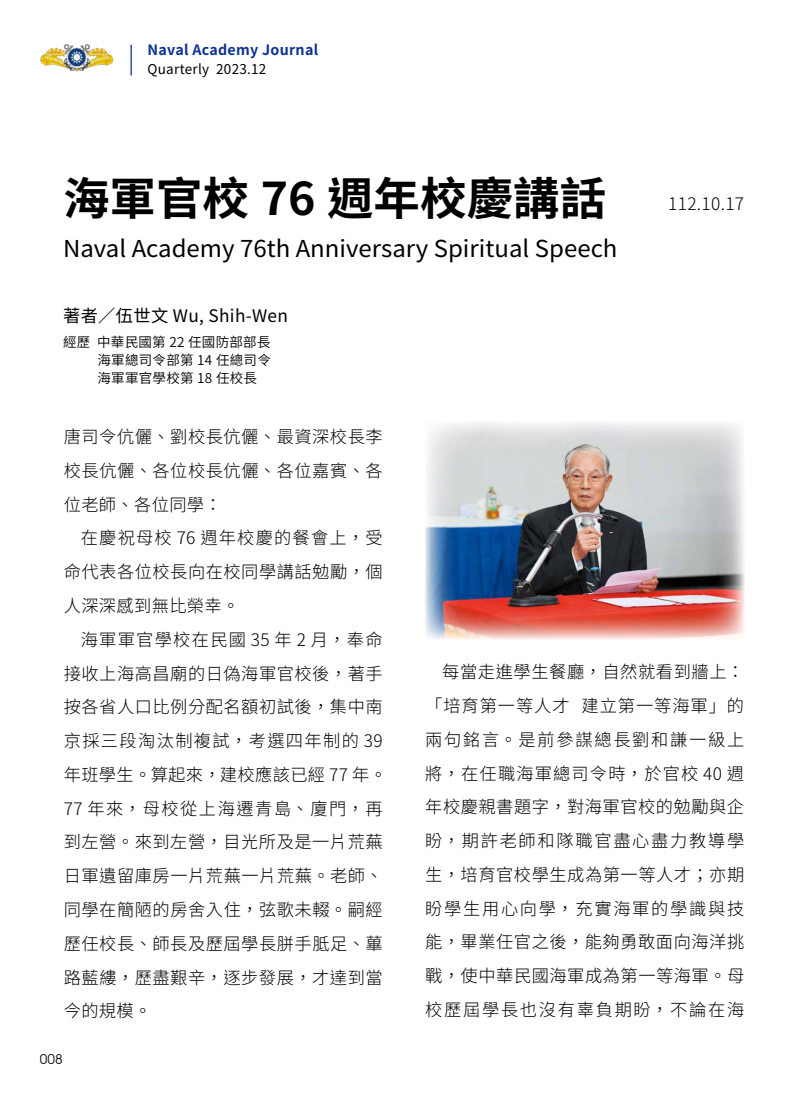
<style>
.page{position:relative;width:808px;height:1106px;background:#fff}
.page>*{position:absolute;margin:0;border:0;box-sizing:border-box;transform-origin:0 0}
.t1{font:700 45.15px "Noto Sans CJ Ktc";color:#000}
.t2{font:23.25px "Noto Sans CJ Ktc";color:#000}
.t3{font:300 17.25px/33.8px "Noto Sans CJ Ktc";letter-spacing:.03em;color:#000;text-align:justify}
.t4{font:17.25px "Noto Sans CJ Ktc";letter-spacing:.02em;color:#000}
.t5{font:700 14.25px "Noto Sans CJ Ktc";letter-spacing:.02em;color:#0b3190}
.t6{font:600 13.5px/18px "Noto Sans CJ Ktc";letter-spacing:.02em;color:#000;text-align:justify}
.t7{font:13.5px "Noto Sans CJ Ktc";letter-spacing:.02em;color:#000}
.t8{font:13.5px "Avant Garde IT Cby BT";color:#000}
</style>
<div class="page">
<img style="left:425px;top:423px;width:320px;height:216px">
<img style="left:40px;top:44px;width:74px;height:28px">
<hr style="left:131px;top:45px;width:1px;height:30px;background:#0b3190">
<p class="t5" style="left:148px;top:42px;width:172px">Naval Academy Journal</p>
<p class="t7" style="left:148px;top:61px;width:120px">Quarterly 2023.12</p>
<h1 class="t1" style="left:63px;top:173px;width:545px">海軍官校 76 週年校慶講話</h1>
<h2 class="t2" style="left:63px;top:235px;width:556px">Naval Academy 76th Anniversary Spiritual Speech</h2>
<p class="t4" style="left:63px;top:305px;width:226px">著者／伍世文 Wu, Shih-Wen</p>
<p class="t6" style="left:98px;top:333px;width:175px;text-indent:-34px">經歷 中華民國第 22 任國防部部長海軍總司令部第 14 任總司令海軍軍官學校第 18 任校長</p>
<p class="t3" style="left:668px;top:187px;width:77px">112.10.17</p>
<p class="t3" style="left:64px;top:420px;width:320px">唐司令伉儷、劉校長伉儷、最資深校長李校長伉儷、各位校長伉儷、各位嘉賓、各位老師、各位同學：</p>
<p class="t3" style="left:64px;top:521px;width:320px;text-indent:17px">在慶祝母校 76 週年校慶的餐會上，受命代表各位校長向在校同學講話勉勵，個人深深感到無比榮幸。</p>
<p class="t3" style="left:64px;top:623px;width:325px;text-align:left;text-indent:17px">海軍軍官學校在民國 35 年 2 月，奉命接收上海高昌廟的日偽海軍官校後，著手按各省人口比例分配名額初試後，集中南京採三段淘汰制複試，考選四年制的 39年班學生。算起來，建校應該已經 77 年。<br>77 年來，母校從上海遷青島、廈門，再到左營。來到左營，目光所及是一片荒蕪日軍遺留庫房一片荒蕪一片荒蕪。老師、同學在簡陋的房舍入住，弦歌未輟。嗣經歷任校長、師長及歷屆學長胼手胝足、蓽路藍縷，歷盡艱辛，逐步發展，才達到當今的規模。</p>
<p class="t8" style="left:40px;top:1051px;width:24px">008</p>
<p class="t3" style="left:425px;top:655px;width:320px;text-indent:17px">每當走進學生餐廳，自然就看到牆上：「培育第一等人才 建立第一等海軍」的兩句銘言。是前參謀總長劉和謙一級上將，在任職海軍總司令時，於官校 40 週年校慶親書題字，對海軍官校的勉勵與企盼，期許老師和隊職官盡心盡力教導學生，培育官校學生成為第一等人才；亦期盼學生用心向學，充實海軍的學識與技能，畢業任官之後，能夠勇敢面向海洋挑戰，使中華民國海軍成為第一等海軍。母校歷屆學長也沒有辜負期盼，不論在海</p>
</div>
